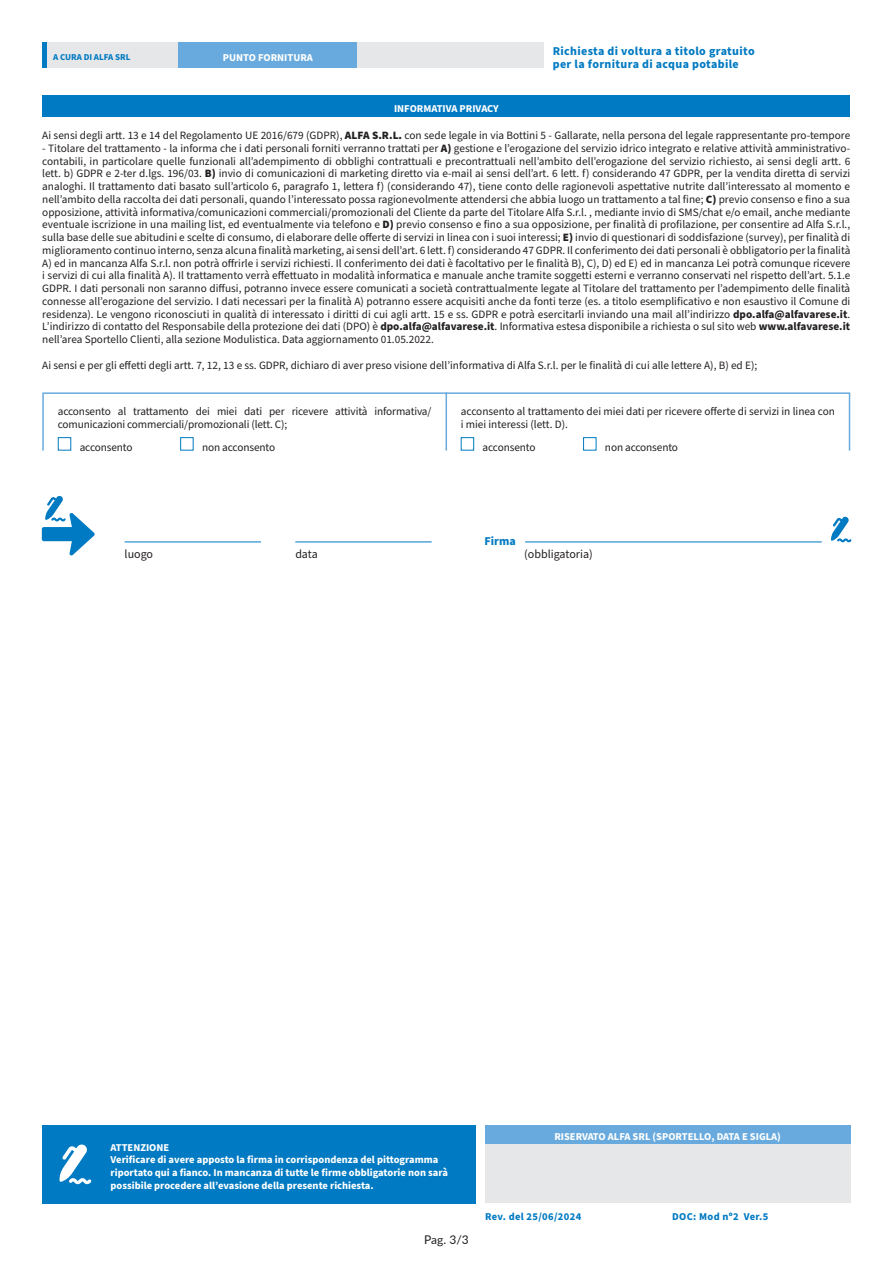
<style>
.page{position:relative;width:893px;height:1263px;background:#fff}
.page>*{position:absolute;margin:0;border:0;box-sizing:border-box;transform-origin:0 0}
.t1{font:700 12px/13.5px "Source Sans Pro";letter-spacing:.03em;color:#007ac2}
.t2{font:12px "Source Sans Pro";color:#231f20}
.t3{font:12px "Lato";color:#231f20}
.t4{font:11.25px/12.8px "Source Sans Pro";color:#231f20}
.t5{font:700 10.5px/12.6px "Source Sans Pro";color:#fff}
.t6{font:700 10.5px "Source Sans Pro";letter-spacing:.03em;color:#007ac2}
.t7{font:700 9px "Source Sans Pro";color:#007ac2}
.s1{font-weight:900}
.s2{font-weight:700}
</style>
<div class="page">
<div style="left:43px;top:43px;width:501px;height:25px;background:#e6e7e9"></div>
<hr style="left:43px;top:43px;width:4px;height:25px;background:#007ac2">
<div style="left:179px;top:43px;width:178px;height:25px;background:#68aadd"></div>
<div style="left:485px;top:1125px;width:365px;height:19px;background:#68aadd"></div>
<div style="left:43px;top:1125px;width:433px;height:78px;background:#007ac2"></div>
<svg style="left:59px;top:1144px;width:32px;height:40px"></svg>
<div style="left:485px;top:1144px;width:365px;height:58px;background:#e6e7e9"></div>
<hr style="left:295px;top:541px;width:137px;height:1px;background:#007ac2">
<hr style="left:125px;top:541px;width:136px;height:1px;background:#007ac2">
<hr style="left:525px;top:541px;width:297px;height:1px;background:#007ac2">
<svg style="left:831px;top:516px;width:20px;height:26px"></svg>
<svg style="left:42px;top:496px;width:53px;height:60px"></svg>
<div style="left:43px;top:96px;width:807px;height:21px;background:#007ac2"></div>
<div style="left:58px;top:437px;width:13px;height:13px;border:1px solid #007ac2"></div>
<div style="left:180px;top:437px;width:14px;height:13px;border:1px solid #007ac2"></div>
<div style="left:461px;top:437px;width:13px;height:13px;border:1px solid #007ac2"></div>
<div style="left:583px;top:437px;width:13px;height:13px;border:1px solid #007ac2"></div>
<hr style="left:445px;top:392px;width:2px;height:58px;background:#68aadd">
<div style="left:42px;top:392px;width:808px;height:59px;border:2px solid #68aadd"></div>
<p class="t7" style="left:53px;top:51px;width:79px">A CURA DI ALFA SRL</p>
<p class="t5" style="left:223px;top:51px;width:91px">PUNTO FORNITURA</p>
<p class="t1" style="left:553px;top:44px;width:203px">Richiesta di voltura a titolo gratuito per la fornitura di acqua potabile</p>
<p class="t5" style="left:394px;top:102px;width:106px">INFORMATIVA PRIVACY</p>
<p class="t4" style="left:42px;top:129px;width:809px">Ai sensi degli artt. 13 e 14 del Regolamento UE 2016/679 (GDPR), <span class="s1">ALFA S.R.L.</span> con sede legale in via Bottini 5 - Gallarate, nella persona del legale rappresentante pro-tempore</p>
<p class="t4" style="left:42px;top:142px;width:810px;text-align:justify">- Titolare del trattamento - la informa che i dati personali forniti verranno trattati per <span class="s1">A)</span> gestione e l’erogazione del servizio idrico integrato e relative attività amministrativo&shy;contabili, in particolare quelle funzionali all’adempimento di obblighi contrattuali e precontrattuali nell’ambito dell’erogazione del servizio richiesto, ai sensi degli artt. 6 lett. b) GDPR e 2-ter d.lgs. 196/03. <span class="s1">B)</span> invio di comunicazioni di marketing diretto via e-mail ai sensi dell’art. 6 lett. f) considerando 47 GDPR, per la vendita diretta di servizi analoghi. Il trattamento dati basato sull’articolo 6, paragrafo 1, lettera f) (considerando 47), tiene conto delle ragionevoli aspettative nutrite dall’interessato al momento e nell’ambito della raccolta dei dati personali, quando l’interessato possa ragionevolmente attendersi che abbia luogo un trattamento a tal fine; <span class="s1">C)</span> previo consenso e fino a sua opposizione, attività informativa/comunicazioni commerciali/promozionali del Cliente da parte del Titolare Alfa S.r.l. , mediante invio di SMS/chat e/o email, anche mediante eventuale iscrizione in una mailing list, ed eventualmente via telefono e <span class="s1">D)</span> previo consenso e fino a sua opposizione, per finalità di profilazione, per consentire ad Alfa S.r.l., sulla base delle sue abitudini e scelte di consumo, di elaborare delle offerte di servizi in linea con i suoi interessi; <span class="s1">E)</span> invio di questionari di soddisfazione (survey), per finalità di miglioramento continuo interno, senza alcuna finalità marketing, ai sensi dell’art. 6 lett. f) considerando 47 GDPR. Il conferimento dei dati personali è obbligatorio per la finalità A) ed in mancanza Alfa S.r.l. non potrà offrirle i servizi richiesti. Il conferimento dei dati è facoltativo per le finalità B), C), D) ed E) ed in mancanza Lei potrà comunque ricevere i servizi di cui alla finalità A). Il trattamento verrà effettuato in modalità informatica e manuale anche tramite soggetti esterni e verranno conservati nel rispetto dell’art. 5.1.e GDPR. I dati personali non saranno diffusi, potranno invece essere comunicati a società contrattualmente legate al Titolare del trattamento per l’adempimento delle finalità connesse all’erogazione del servizio. I dati necessari per la finalità A) potranno essere acquisiti anche da fonti terze (es. a titolo esemplificativo e non esaustivo il Comune di residenza). Le vengono riconosciuti in qualità di interessato i diritti di cui agli artt. 15 e ss. GDPR e potrà esercitarli inviando una mail all’indirizzo <span class="s2">dpo.alfa@alfavarese.it</span>.<br>L’indirizzo di contatto del Responsabile della protezione dei dati (DPO) è <span class="s2">dpo.alfa@alfavarese.it</span>. Informativa estesa disponibile a richiesta o sul sito web <span class="s2">www.alfavarese.it </span>nell’area Sportello Clienti, alla sezione Modulistica. Data aggiornamento 01.05.2022.</p>
<p class="t4" style="left:42px;top:359px;width:716px">Ai sensi e per gli effetti degli artt. 7, 12, 13 e ss. GDPR, dichiaro di aver preso visione dell’informativa di Alfa S.r.l. per le finalità di cui alle lettere A), B) ed E);</p>
<p class="t4" style="left:58px;top:405px;width:375px">acconsento al trattamento dei miei dati per ricevere attività informativa/ comunicazioni commerciali/promozionali (lett. C);</p>
<p class="t4" style="left:80px;top:441px;width:54px">acconsento</p>
<p class="t4" style="left:202px;top:441px;width:75px">non acconsento</p>
<p class="t4" style="left:461px;top:405px;width:376px">acconsento al trattamento dei miei dati per ricevere offerte di servizi in linea con i miei interessi (lett. D).</p>
<p class="t4" style="left:483px;top:441px;width:54px">acconsento</p>
<p class="t4" style="left:605px;top:441px;width:75px">non acconsento</p>
<p class="t1" style="left:485px;top:534px;width:33px">Firma</p>
<p class="t2" style="left:125px;top:546px;width:30px">luogo</p>
<p class="t2" style="left:295px;top:546px;width:24px">data</p>
<p class="t2" style="left:524px;top:546px;width:70px">(obbligatoria)</p>
<p class="t5" style="left:111px;top:1141px;width:339px">ATTENZIONE<br>Verificare di avere apposto la firma in corrispondenza del pittogramma riportato qui a fianco. In mancanza di tutte le firme obbligatorie non sarà possibile procedere all’evasione della presente richiesta.</p>
<p class="t3" style="left:424px;top:1231px;width:46px">Pag. 3/3</p>
<p class="t5" style="left:554px;top:1131px;width:228px">RISERVATO ALFA SRL (SPORTELLO, DATA E SIGLA)</p>
<p class="t6" style="left:485px;top:1210px;width:98px">Rev. del 25/06/2024</p>
<p class="t6" style="left:672px;top:1210px;width:98px">DOC: Mod nº2 Ver.5</p>
</div>
